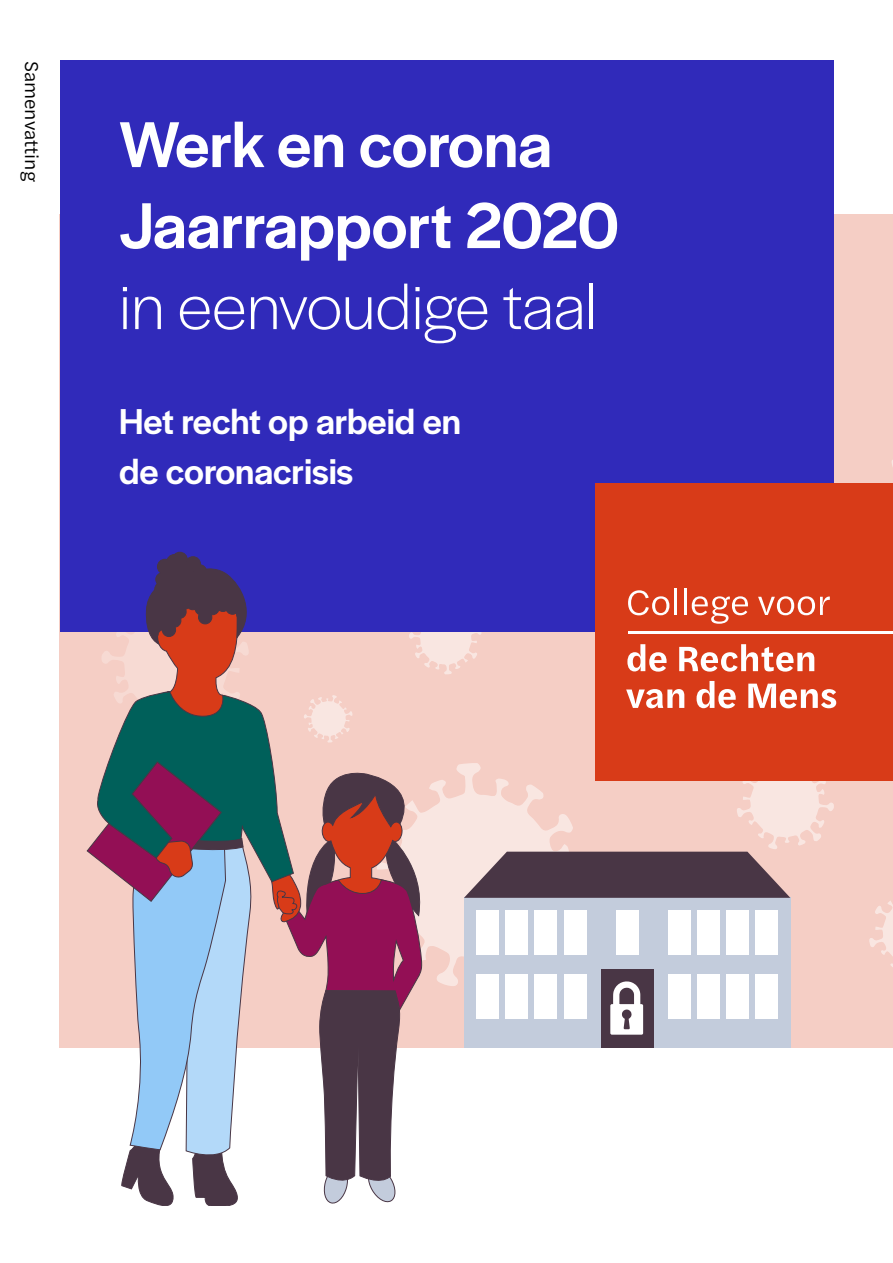
<style>
.page{position:relative;width:893px;height:1263px;background:#fff}
.page>*{position:absolute;margin:0;border:0;box-sizing:border-box;transform-origin:0 0}
.P_-_Kop-Groot{font:500 67.5px/81px "Halyard Display";color:#fff}
.P_-_Kop-Groot-2{font:300 67.5px "Halyard Display";color:#fff}
.P_-_Kop-Sub{font:500 37.5px/49.5px "Halyard Display";color:#fff}
.P_-_Label-links{font:19.5px "Halyard Text";color:#000}
</style>
<div class="page">
<div style="left:60px;top:214px;width:833px;height:833px;background:#f5cec5"></div>
<svg style="left:869px;top:901px;width:24px;height:66px"></svg>
<div style="left:60px;top:60px;width:773px;height:572px;background:#302aba"></div>
<div style="left:595px;top:483px;width:298px;height:298px;background:#d83b18"></div>
<svg style="left:86px;top:456px;width:750px;height:749px"></svg>
<hr style="left:628px;top:631px;width:265px;height:2px;background:#fff">
<p class="P_-_Label-links" style="left:46px;top:61px;width:122px;rotate:90deg">Samenvatting</p>
<p class="P_-_Kop-Groot" style="left:119px;top:100px;width:502px">Werk en corona<br>Jaarrapport 2020</p>
<p class="P_-_Kop-Groot-2" style="left:119px;top:259px;width:480px">in eenvoudige taal</p>
<p class="P_-_Kop-Sub" style="left:119px;top:395px;width:343px">Het recht op arbeid en de coronacrisis</p>
</div>
